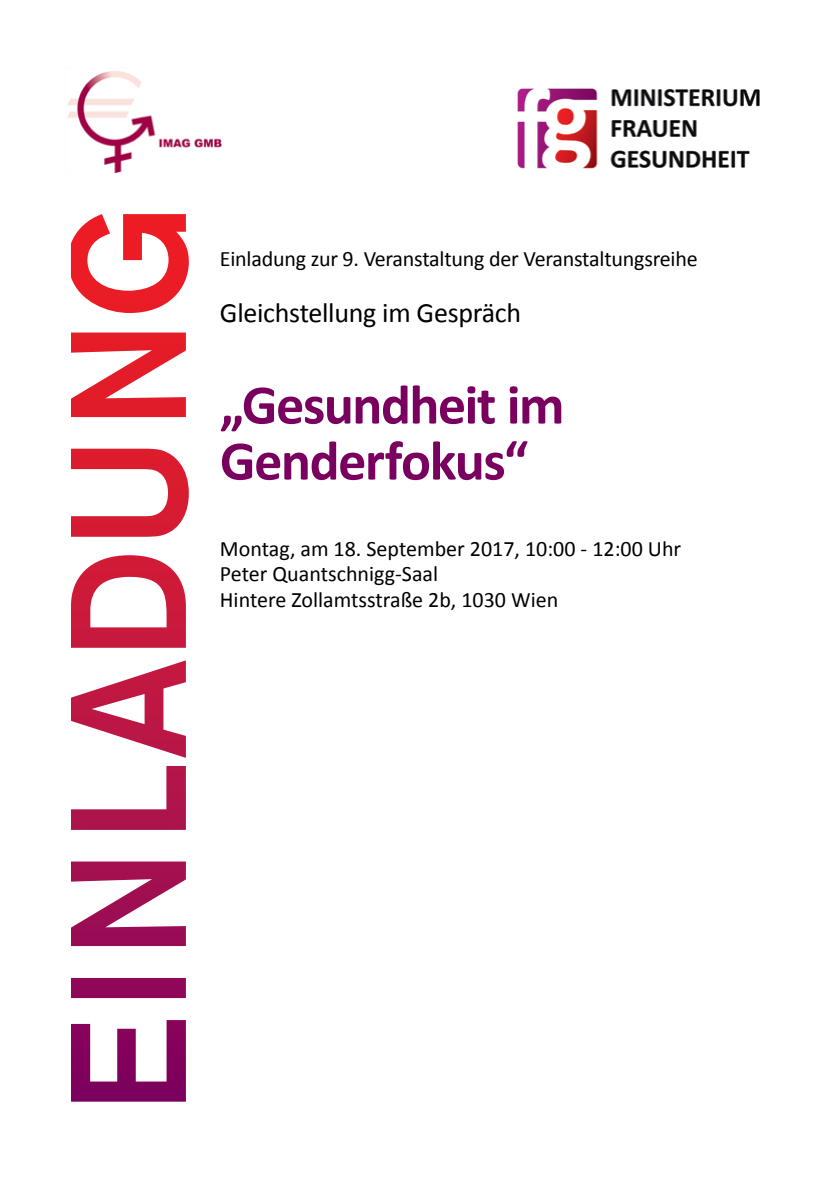
<style>
.page{position:relative;width:840px;height:1191px;background:#fff}
.page>*{position:absolute;margin:0;border:0;box-sizing:border-box;transform-origin:0 0}
.Umschlag_Titel_A5_Ei{font:700 56px/56px "Calibri";letter-spacing:-.025em;color:#7a005f}
.Umschlag_Text_Einlad{font:28px "Calibri";letter-spacing:-.01em;color:#000}
._37-Lauftext{font:22px "Calibri";color:#000}
.Umschlag_Text_Einlad-2{font:22px "Calibri";letter-spacing:-.01em;color:#000}
</style>
<div class="page">
<svg style="left:71px;top:214px;width:118px;height:887px"></svg>
<img style="left:67px;top:71px;width:155px;height:103px">
<img style="left:517px;top:88px;width:243px;height:81px">
<p class="Umschlag_Text_Einlad-2" style="left:220px;top:245px;width:479px">Einladung zur 9. Veranstaltung der Veranstaltungsreihe</p>
<p class="Umschlag_Text_Einlad" style="left:220px;top:295px;width:302px">Gleichstellung im Gespräch</p>
<h1 class="Umschlag_Titel_A5_Ei" style="left:220px;top:377px;width:346px">„Gesundheit im<br>Genderfokus“</h1>
<p class="_37-Lauftext" style="left:220px;top:534px;width:462px">Montag, am 18. September 2017, 10:00 - 12:00 Uhr</p>
<p class="_37-Lauftext" style="left:220px;top:560px;width:220px">Peter Quantschnigg-Saal</p>
<p class="_37-Lauftext" style="left:220px;top:585px;width:339px">Hintere Zollamtsstraße 2b, 1030 Wien</p>
</div>
